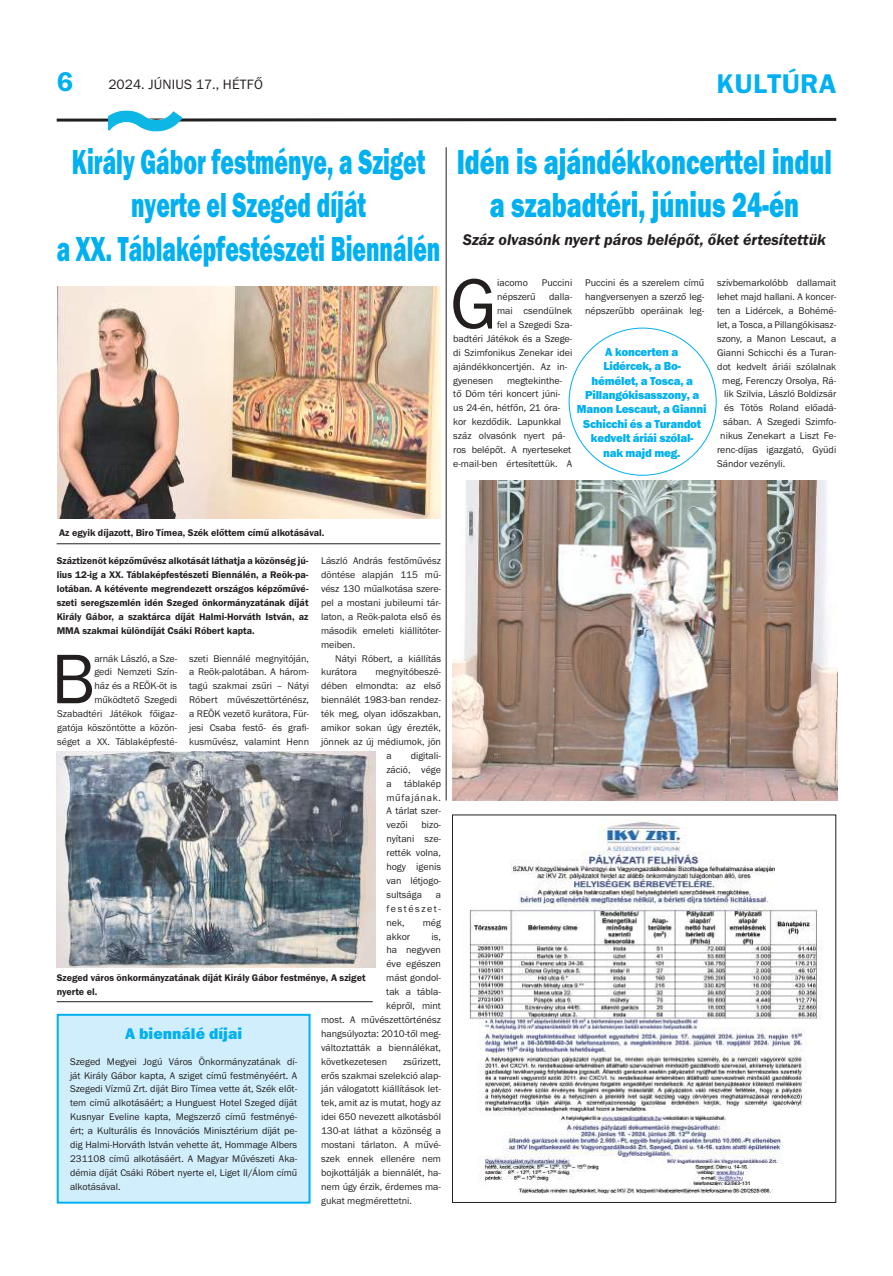
<style>
.page{position:relative;width:893px;height:1276px;background:#fff}
.page>*{position:absolute;margin:0;border:0;box-sizing:border-box;transform-origin:0 0}
.t1{font:72.5px "Franklin Gothic Reg OT";color:#241f1f}
.t2{font:36px/43.2px "Franklin Gothic Hea OT";color:#00b0f0;text-align:center;scale:.64 1}
.t3{font:36px/43.2px "Franklin Gothic Hea OT";color:#00b0f0;text-align:center;scale:.71 1}
.t4{font:28px "Franklin Gothic Dem OT";letter-spacing:.015em;color:#00b0f0}
.t5{font:italic 16px "Franklin Gothic Dem OT";color:#241f1f}
.t6{font:16px "Franklin Gothic Hea OT";color:#00b0f0}
.t7{font:14px "Franklin Gothic Reg OT";letter-spacing:.015em;color:#241f1f}
.t8{font:12px/14.4px "Franklin Gothic Hea OT";letter-spacing:-.02em;color:#00b0f0;text-align:center}
.t9{font:10px/13.9px "Franklin Gothic Reg OT";color:#241f1f;text-align:justify}
.t10{font:10px/13.9px "Franklin Gothic Dem OT";color:#241f1f}
</style>
<div class="page">
<svg style="left:56px;top:117px;width:781px;height:5px"></svg>
<img style="left:108px;top:111px;width:74px;height:20px">
<img style="left:469px;top:819px;width:353px;height:374px">
<img style="left:452px;top:480px;width:385px;height:320px">
<hr style="left:446px;top:147px;width:1px;height:653px;background:#241f1f">
<img style="left:57px;top:751px;width:318px;height:216px">
<img style="left:57px;top:286px;width:383px;height:232px">
<hr style="left:57px;top:543px;width:383px;height:1px;background:#241f1f">
<div style="left:58px;top:1014px;width:252px;height:188px;background:#d0eefc"></div>
<div style="left:57px;top:1013px;width:254px;height:190px;border:2px solid #00b0f0"></div>
<hr style="left:57px;top:1001px;width:316px;height:1px;background:#241f1f">
<h3 class="t4" style="left:57px;top:65px;width:18px">6</h3>
<h3 class="t4" style="left:716px;top:68px;width:121px">KULTÚRA</h3>
<h3 class="t7" style="left:108px;top:77px;width:156px">2024. JÚNIUS 17., HÉTFŐ</h3>
<h2 class="t2" style="left:57px;top:141px;width:601px">Király Gábor festménye, a Sziget nyerte el Szeged díját<br>a XX. Táblaképfestészeti Biennálén</h2>
<h2 class="t3" style="left:457px;top:141px;width:530px">Idén is ajándékkoncerttel indul a szabadtéri, június 24-én</h2>
<h3 class="t5" style="left:463px;top:231px;width:365px">Száz olvasónk nyert páros belépőt, őket értesítettük</h3>
<h1 class="t1" style="left:450px;top:263px;width:48px">G</h1>
<p class="t9" style="left:497px;top:276px;width:32px">iacomo</p>
<p class="t9" style="left:542px;top:276px;width:32px">Puccini</p>
<p class="t9" style="left:585px;top:276px;width:121px">Puccini és a szerelem című hangversenyen a szerző leg&shy;népszerűbb operáinak leg-</p>
<p class="t9" style="left:717px;top:276px;width:121px">szívbemarkolóbb dallamait</p>
<p class="t9" style="left:497px;top:290px;width:40px">népszerű</p>
<p class="t9" style="left:549px;top:290px;width:25px">dalla-</p>
<p class="t9" style="left:497px;top:304px;width:77px">mai csendülnek</p>
<p class="t9" style="left:497px;top:318px;width:77px">fel a Szegedi Sza-</p>
<p class="t9" style="left:453px;top:331px;width:120px">badtéri Játékok és a Szege-</p>
<p class="t9" style="left:453px;top:345px;width:120px">di Szimfonikus Zenekar idei</p>
<p class="t9" style="left:453px;top:359px;width:115px">ajándékkoncertjén. Az in-</p>
<p class="t9" style="left:453px;top:373px;width:41px">gyenesen</p>
<p class="t9" style="left:717px;top:290px;width:121px">lehet majd hallani. A koncer-</p>
<p class="t9" style="left:717px;top:304px;width:121px">ten a Lidércek, a Bohémé-</p>
<p class="t9" style="left:717px;top:318px;width:121px">let, a Tosca, a Pillangókisas -</p>
<p class="t9" style="left:717px;top:331px;width:121px">szony, a Manon Lescaut, a</p>
<p class="t9" style="left:717px;top:345px;width:121px">Gianni Schicchi és a Turan-</p>
<p class="t9" style="left:717px;top:359px;width:121px">dot kedvelt áriái szólalnak</p>
<p class="t9" style="left:722px;top:373px;width:115px">meg, Ferenczy Orsolya, Rá-</p>
<p class="t9" style="left:724px;top:387px;width:114px">lik Szilvia, László Boldizsár</p>
<p class="t9" style="left:724px;top:401px;width:113px">és Tötös Roland előadá-</p>
<p class="t9" style="left:723px;top:415px;width:114px">sában. A Szegedi Szimfo-</p>
<p class="t9" style="left:720px;top:429px;width:118px">nikus Zenekart a Liszt Fe-</p>
<p class="t9" style="left:717px;top:443px;width:121px">renc-díjas igazgató, Gyüdi</p>
<p class="t9" style="left:717px;top:456px;width:70px">Sándor vezényli.</p>
<p class="t8" style="left:577px;top:344px;width:131px">A koncerten a<br>Lidércek, a Bo-<br>hémélet, a Tosca, a<br>Pillangókisasszony, a<br>Manon Lescaut, a Gianni<br>Schicchi és a Turandot kedvelt áriái szólal-<br>nak majd meg.</p>
<p class="t9" style="left:453px;top:373px;width:120px;text-align:left;text-indent:54px">megtekinthe&shy;tő Dóm téri koncert júni&shy;us 24-én, hétfőn, 21 óra&shy;kor kezdődik. Lapunkkal száz olvasónk nyert pá&shy;ros belépőt. A nyerteseket e-mail-ben értesítettük. A</p>
<p class="t10" style="left:59px;top:526px;width:267px">Az egyik díjazott, Biro Tímea, Szék előttem című alkotásával.</p>
<p class="t10" style="left:57px;top:554px;width:253px;text-align:justify">Száztizenöt képzőművész alkotását láthatja a közönség jú&shy;lius 12-ig a XX. Táblaképfestészeti Biennálén, a Reök-pa&shy;lotában. A kétévente megrendezett országos képzőművé&shy;szeti seregszemlén idén Szeged önkormányzatának díját Király Gábor, a szaktárca díját Halmi-Horváth István, az MMA szakmai különdíját Csáki Róbert kapta.</p>
<p class="t9" style="left:57px;top:651px;width:121px;text-align:right">arnák László, a Sze-<br>gedi Nemzeti Szín-<br>ház és a REÖK-öt is működtető Szegedi<br>Szabadtéri Játékok főigaz&shy;gatója köszöntötte a közön&shy;séget a XX. Táblaképfesté-</p>
<p class="t9" style="left:189px;top:651px;width:121px">szeti Biennálé megnyitóján, a Reök-palotában. A három&shy;tagú szakmai zsűri – Nátyi Róbert művészettörténész, a REÖK vezető kurátora, Für&shy;jesi Csaba festő- és grafi&shy;kusművész, valamint Henn</p>
<h1 class="t1" style="left:51px;top:638px;width:45px">B</h1>
<p class="t9" style="left:321px;top:554px;width:121px">László András festőművész döntése alapján 115 mű&shy;vész 130 műalkotása szere&shy;pel a mostani jubileumi tár&shy;laton, a Reök-palota első és második emeleti kiállítóter&shy;meiben.</p>
<p class="t9" style="left:321px;top:651px;width:121px;text-indent:14px">Nátyi Róbert, a kiállítás kurátora</p>
<p class="t9" style="left:375px;top:665px;width:67px">megnyitóbeszé-</p>
<p class="t9" style="left:321px;top:679px;width:121px">dében elmondta: az első</p>
<p class="t9" style="left:321px;top:693px;width:121px">biennálét 1983-ban rendez-</p>
<p class="t9" style="left:321px;top:706px;width:121px">ték meg, olyan időszakban,</p>
<p class="t9" style="left:321px;top:720px;width:121px">amikor sokan úgy érezték,</p>
<p class="t9" style="left:321px;top:734px;width:121px">jönnek az új médiumok, jön</p>
<p class="t9" style="left:386px;top:748px;width:7px">a</p>
<p class="t9" style="left:386px;top:748px;width:56px;text-indent:24px">digitali&shy;záció, vége a táblakép műfajának.<br>A tárlat szer&shy;vezői</p>
<p class="t9" style="left:386px;top:818px;width:56px;text-indent:35px">bizo&shy;nyítani sze&shy;rették volna, hogy igenis van létjogo&shy;sultsága</p>
<p class="t9" style="left:386px;top:887px;width:56px;text-indent:49px">a festészet&shy;nek,</p>
<p class="t9" style="left:423px;top:915px;width:20px">még</p>
<p class="t9" style="left:386px;top:929px;width:25px">akkor</p>
<p class="t9" style="left:432px;top:929px;width:11px">is,</p>
<p class="t9" style="left:386px;top:943px;width:56px">ha negyven</p>
<p class="t9" style="left:386px;top:956px;width:56px">éve egészen</p>
<p class="t9" style="left:386px;top:970px;width:56px">mást gondol-</p>
<p class="t9" style="left:386px;top:984px;width:56px">tak a tábla-</p>
<p class="t9" style="left:386px;top:998px;width:56px">képről, mint</p>
<p class="t9" style="left:321px;top:1012px;width:121px">most. A művészettörténész</p>
<p class="t9" style="left:321px;top:1026px;width:121px">hangsúlyozta: 2010-től meg-</p>
<p class="t9" style="left:321px;top:1040px;width:121px">változtatták a biennálékat,</p>
<p class="t9" style="left:321px;top:1054px;width:68px">következetesen</p>
<p class="t10" style="left:57px;top:970px;width:310px">Szeged város önkormányzatának díját Király Gábor festménye, A sziget nyerte el.</p>
<h3 class="t6" style="left:125px;top:1024px;width:119px">A biennálé díjai</h3>
<p class="t9" style="left:70px;top:1054px;width:229px">Szeged Megyei Jogú Város Önkormányzatának dí&shy;ját Király Gábor kapta, A sziget című festményéért. A Szegedi Vízmű Zrt. díját Biro Tímea vette át, Szék előt&shy;tem című alkotásáért; a Hunguest Hotel Szeged díját Kusnyar Eveline kapta, Megszerző című festményé&shy;ért; a Kulturális és Innovációs Minisztérium díját pe&shy;dig Halmi-Horváth István vehette át, Hommage Albers 231108 című alkotásáért. A Magyar Művészeti Aka&shy;démia díját Csáki Róbert nyerte el, Liget II/Álom című alkotásával.</p>
<p class="t9" style="left:321px;top:1054px;width:121px;text-indent:82px">zsűrizett, erős szakmai szelekció alap&shy;ján válogatott kiállítások let&shy;tek, amit az is mutat, hogy az idei 650 nevezett alkotásból 130-at láthat a közönség a mostani tárlaton. A művé&shy;szek ennek ellenére nem bojkottálják a biennálét, ha&shy;nem úgy érzik, érdemes ma&shy;gukat megmérettetni.</p>
</div>
